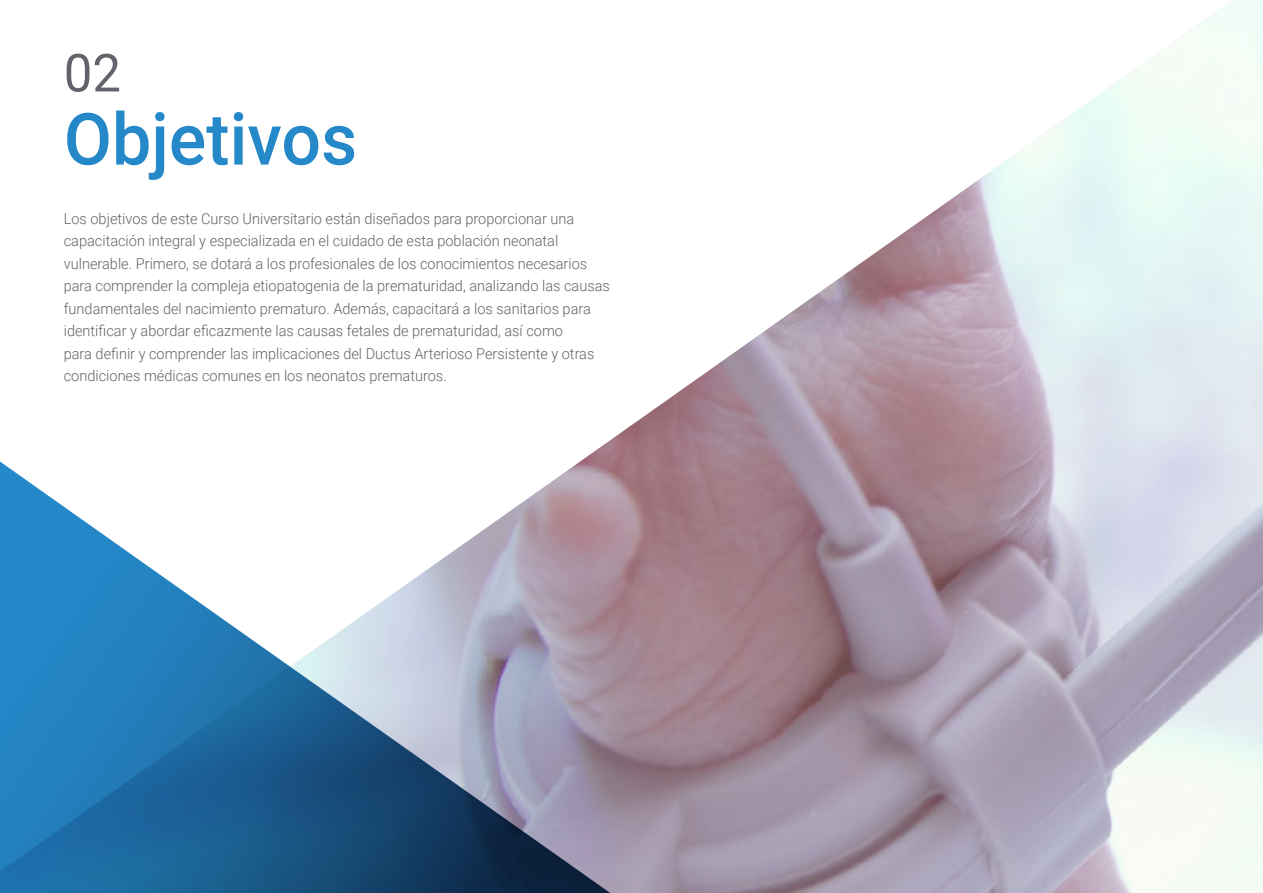
<style>
.page{position:relative;width:1263px;height:893px;background:#fff}
.page>*{position:absolute;margin:0;border:0;box-sizing:border-box;transform-origin:0 0}
.t1{font:500 72px "Roboto";color:#2488c9}
.t2{font:52.5px "Roboto";color:#61646a}
.t3{font:300 15px/22.5px "Roboto";color:#61646a}
</style>
<div class="page">
<img style="left:602px;top:0;width:661px;height:893px">
<svg style="left:0;top:446px;width:640px;height:447px"></svg>
<h2 class="t2" style="left:64px;top:36px;width:59px">02</h2>
<h1 class="t1" style="left:64px;top:89px;width:295px">Objetivos</h1>
<p class="t3" style="left:64px;top:207px;width:548px">Los objetivos de este Curso Universitario están diseñados para proporcionar una capacitación integral y especializada en el cuidado de esta población neonatal vulnerable. Primero, se dotará a los profesionales de los conocimientos necesarios para comprender la compleja etiopatogenia de la prematuridad, analizando las causas fundamentales del nacimiento prematuro. Además, capacitará a los sanitarios para identificar y abordar eficazmente las causas fetales de prematuridad, así como<br>para definir y comprender las implicaciones del Ductus Arterioso Persistente y otras condiciones médicas comunes en los neonatos prematuros.</p>
</div>
